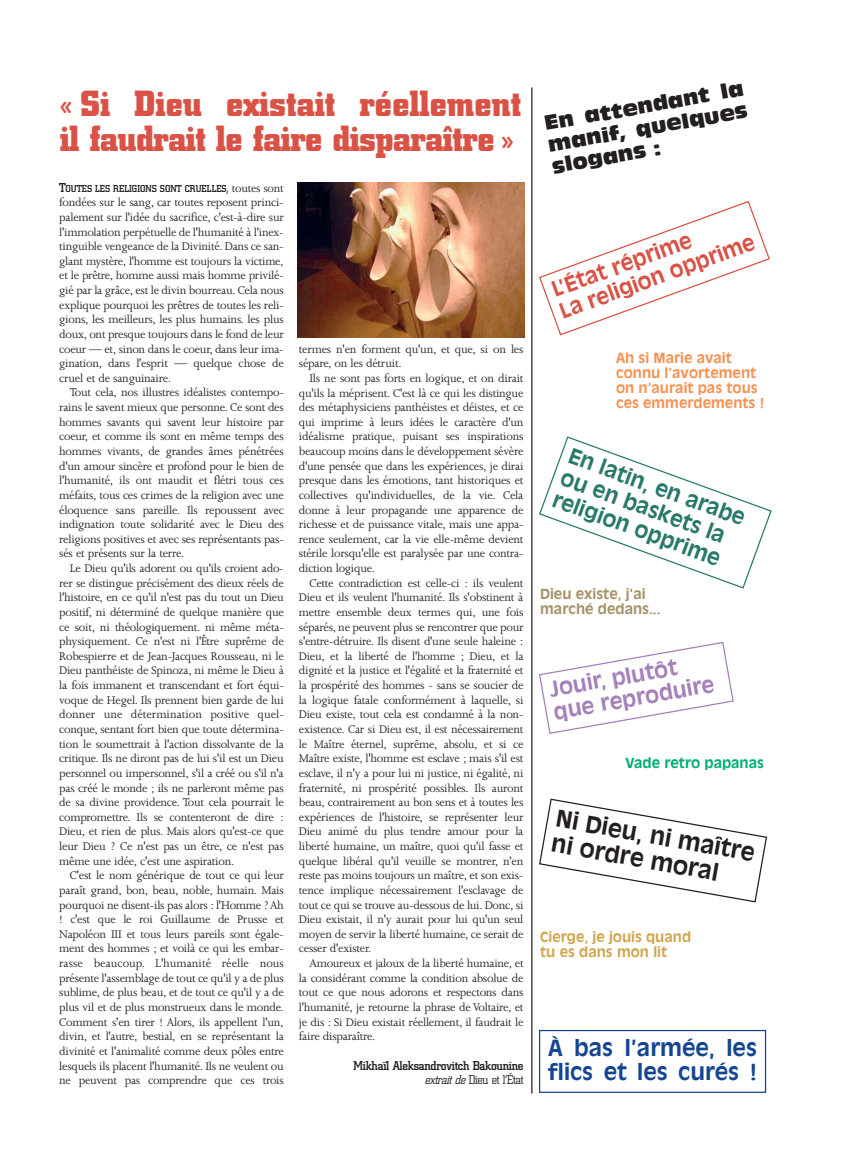
<style>
.page{position:relative;width:851px;height:1152px;background:#fff}
.page>*{position:absolute;margin:0;border:0;box-sizing:border-box;transform-origin:0 0}
.t1{font:700 36px/35px "City";letter-spacing:-.01em;color:#da5246}
.t2{font:700 23px/25.2px "Antique Olive";color:#231f20}
.t3{font:700 22px/24.1px "Antique Olive";color:#144592}
.t4{font:700 21px/23.1px "Antique Olive";color:#29796b}
.t5{font:700 21px/23.1px "Antique Olive";color:#da5246}
.t6{font:700 21px/23.1px "Antique Olive";color:#a580ba}
.t7{font:20px/22px "Antique Olive Compact";color:#231f20;text-align:justify}
.t8{font:700 13.75px/15.1px "Antique Olive";color:#f59252}
.t9{font:700 13.75px/15.1px "Antique Olive";color:#cfa64d}
.t10{font:700 13.75px/15.1px "Antique Olive";color:#a59266}
.t11{font:700 13.75px "Antique Olive";color:#00ae72}
.t12{font:12.75px/14.6px "Joanna";letter-spacing:-.02em;color:#231f20;text-align:justify}
.t13{font:500 12.75px/14.6px "City";letter-spacing:-.02em;color:#231f20;text-align:right}
.t14{font:500 10px "City";letter-spacing:-.005em;color:#231f20}
.s1{font-size:12.75px}
.s2{font-family:"Joanna";font-weight:400;font-size:12.75px}
.s3{font-weight:300;font-style:italic}
.s4{font-weight:300}
</style>
<div class="page">
<img style="left:298px;top:182px;width:226px;height:155px">
<hr style="left:531px;top:87px;width:1px;height:1006px;background:#231f20">
<svg style="left:539px;top:200px;width:231px;height:136px"></svg>
<svg style="left:539px;top:436px;width:233px;height:153px"></svg>
<svg style="left:539px;top:641px;width:195px;height:93px"></svg>
<svg style="left:539px;top:798px;width:228px;height:105px"></svg>
<div style="left:539px;top:1030px;width:227px;height:63px;border:1px solid #144592"></div>
<h1 class="t1" style="left:60px;top:90px;width:462px">« Si Dieu existait réellement il faudrait le faire disparaître »</h1>
<h3 class="t7" style="left:543px;top:114px;width:203px;rotate:-10deg">En attendant la manif, quelques slogans :</h3>
<p class="t14" style="left:59px;top:184px;width:226px"><span class="s1">T</span>OUTES LES RELIGIONS SONT CRUELLES<span class="s1">,</span> <span class="s2">toutes sont</span></p>
<p class="t12" style="left:59px;top:196px;width:226px">fondées sur le sang, car toutes reposent princi&shy;palement sur l'idée du sacrifice, c'est-à-dire sur l'immolation perpétuelle de l'humanité à l'inex&shy;tinguible vengeance de la Divinité. Dans ce san&shy;glant mystère, l'homme est toujours la victime, et le prêtre, homme aussi mais homme privilé&shy;gié par la grâce, est le divin bourreau. Cela nous explique pourquoi les prêtres de toutes les reli&shy;gions, les meilleurs, les plus humains. les plus doux, ont presque toujours dans le fond de leur coeur — et, sinon dans le coeur, dans leur ima&shy;gination, dans l'esprit — quelque chose de cruel et de sanguinaire.</p>
<p class="t12" style="left:59px;top:386px;width:226px;text-indent:11px">Tout cela, nos illustres idéalistes contempo&shy;rains le savent mieux que personne. Ce sont des hommes savants qui savent leur histoire par coeur, et comme ils sont en même temps des hommes vivants, de grandes âmes pénétrées d'un amour sincère et profond pour le bien de l'humanité, ils ont maudit et flétri tous ces méfaits, tous ces crimes de la religion avec une éloquence sans pareille. Ils repoussent avec indignation toute solidarité avec le Dieu des religions positives et avec ses représentants pas&shy;sés et présents sur la terre.</p>
<p class="t12" style="left:59px;top:561px;width:226px;text-indent:11px">Le Dieu qu'ils adorent ou qu'ils croient ado&shy;rer se distingue précisément des dieux réels de l'histoire, en ce qu'il n'est pas du tout un Dieu positif, ni déterminé de quelque manière que ce soit, ni théologiquement. ni même méta&shy;physiquement. Ce n'est ni l'Être suprême de Robespierre et de Jean-Jacques Rousseau, ni le Dieu panthéiste de Spinoza, ni même le Dieu à la fois immanent et transcendant et fort équi&shy;voque de Hegel. Ils prennent bien garde de lui donner une détermination positive quel&shy;conque, sentant fort bien que toute détermina&shy;tion le soumettrait à l'action dissolvante de la critique. Ils ne diront pas de lui s'il est un Dieu personnel ou impersonnel, s'il a créé ou s'il n'a pas créé le monde ; ils ne parleront même pas de sa divine providence. Tout cela pourrait le compromettre. Ils se contenteront de dire :<br>Dieu, et rien de plus. Mais alors qu'est-ce que leur Dieu ? Ce n'est pas un être, ce n'est pas même une idée, c'est une aspiration.</p>
<p class="t12" style="left:59px;top:869px;width:226px;text-indent:11px">C'est le nom générique de tout ce qui leur paraît grand, bon, beau, noble, humain. Mais pourquoi ne disent-ils pas alors : l'Homme ? Ah ! c'est que le roi Guillaume de Prusse et Napoléon III et tous leurs pareils sont égale&shy;ment des hommes ; et voilà ce qui les embar&shy;rasse beaucoup. L'humanité réelle nous présente l'assemblage de tout ce qu'il y a de plus sublime, de plus beau, et de tout ce qu'il y a de plus vil et de plus monstrueux dans le monde.<br>Comment s'en tirer ! Alors, ils appellent l'un, divin, et l'autre, bestial, en se représentant la divinité et l'animalité comme deux pôles entre lesquels ils placent l'humanité. Ils ne veulent ou ne peuvent pas comprendre que ces trois</p>
<p class="t12" style="left:299px;top:342px;width:226px">termes n'en forment qu'un, et que, si on les sépare, on les détruit.</p>
<p class="t12" style="left:299px;top:371px;width:226px;text-indent:11px">Ils ne sont pas forts en logique, et on dirait qu'ils la méprisent. C'est là ce qui les distingue des métaphysiciens panthéistes et déistes, et ce qui imprime à leurs idées le caractère d'un idéalisme pratique, puisant ses inspirations beaucoup moins dans le développement sévère d'une pensée que dans les expériences, je dirai presque dans les émotions, tant historiques et collectives qu'individuelles, de la vie. Cela donne à leur propagande une apparence de richesse et de puissance vitale, mais une appa&shy;rence seulement, car la vie elle-même devient stérile lorsqu'elle est paralysée par une contra&shy;diction logique.</p>
<p class="t12" style="left:299px;top:576px;width:226px;text-indent:11px">Cette contradiction est celle-ci : ils veulent Dieu et ils veulent l'humanité. Ils s'obstinent à mettre ensemble deux termes qui, une fois séparés, ne peuvent plus se rencontrer que pour s'entre-détruire. Ils disent d'une seule haleine :<br>Dieu, et la liberté de l'homme ; Dieu, et la dignité et la justice et l'égalité et la fraternité et la prospérité des hommes - sans se soucier de la logique fatale conformément à laquelle, si Dieu existe, tout cela est condamné à la non&shy;existence. Car si Dieu est, il est nécessairement le Maître éternel, suprême, absolu, et si ce Maître existe, l'homme est esclave ; mais s'il est esclave, il n'y a pour lui ni justice, ni égalité, ni fraternité, ni prospérité possibles. Ils auront beau, contrairement au bon sens et à toutes les expériences de l'histoire, se représenter leur Dieu animé du plus tendre amour pour la liberté humaine, un maître, quoi qu'il fasse et quelque libéral qu'il veuille se montrer, n'en reste pas moins toujours un maître, et son exis&shy;tence implique nécessairement l'esclavage de tout ce qui se trouve au-dessous de lui. Donc, si Dieu existait, il n'y aurait pour lui qu'un seul moyen de servir la liberté humaine, ce serait de cesser d'exister.</p>
<p class="t12" style="left:299px;top:956px;width:226px;text-indent:11px">Amoureux et jaloux de la liberté humaine, et la considérant comme la condition absolue de tout ce que nous adorons et respectons dans l'humanité, je retourne la phrase de Voltaire, et je dis : Si Dieu existait réellement, il faudrait le faire disparaître.</p>
<p class="t13" style="left:353px;top:1059px;width:171px">Mikhaïl Aleksandrovitch Bakounine <span class="s3">extrait de</span> <span class="s4">Dieu et l’État</span></p>
<h3 class="t5" style="left:549px;top:281px;width:208px;rotate:-20deg">L’État réprime<br>La religion opprime</h3>
<p class="t8" style="left:616px;top:351px;width:150px">Ah si Marie avait connu l’avortement on n’aurait pas tous ces emmerdements !</p>
<h3 class="t4" style="left:572px;top:446px;width:187px;rotate:20deg">En latin, en arabe ou en baskets la religion opprime</h3>
<p class="t10" style="left:540px;top:587px;width:122px">Dieu existe, j’ai marché dedans...</p>
<h3 class="t6" style="left:548px;top:680px;width:164px;rotate:-10deg">Jouir, plutôt que reproduire</h3>
<p class="t11" style="left:625px;top:756px;width:140px">Vade retro papanas</p>
<h2 class="t2" style="left:558px;top:807px;width:203px;rotate:10deg">Ni Dieu, ni maître ni ordre moral</h2>
<p class="t9" style="left:540px;top:930px;width:152px">Cierge, je jouis quand tu es dans mon lit</p>
<h3 class="t3" style="left:548px;top:1038px;width:210px">À bas l’armée, les flics et les curés !</h3>
</div>
